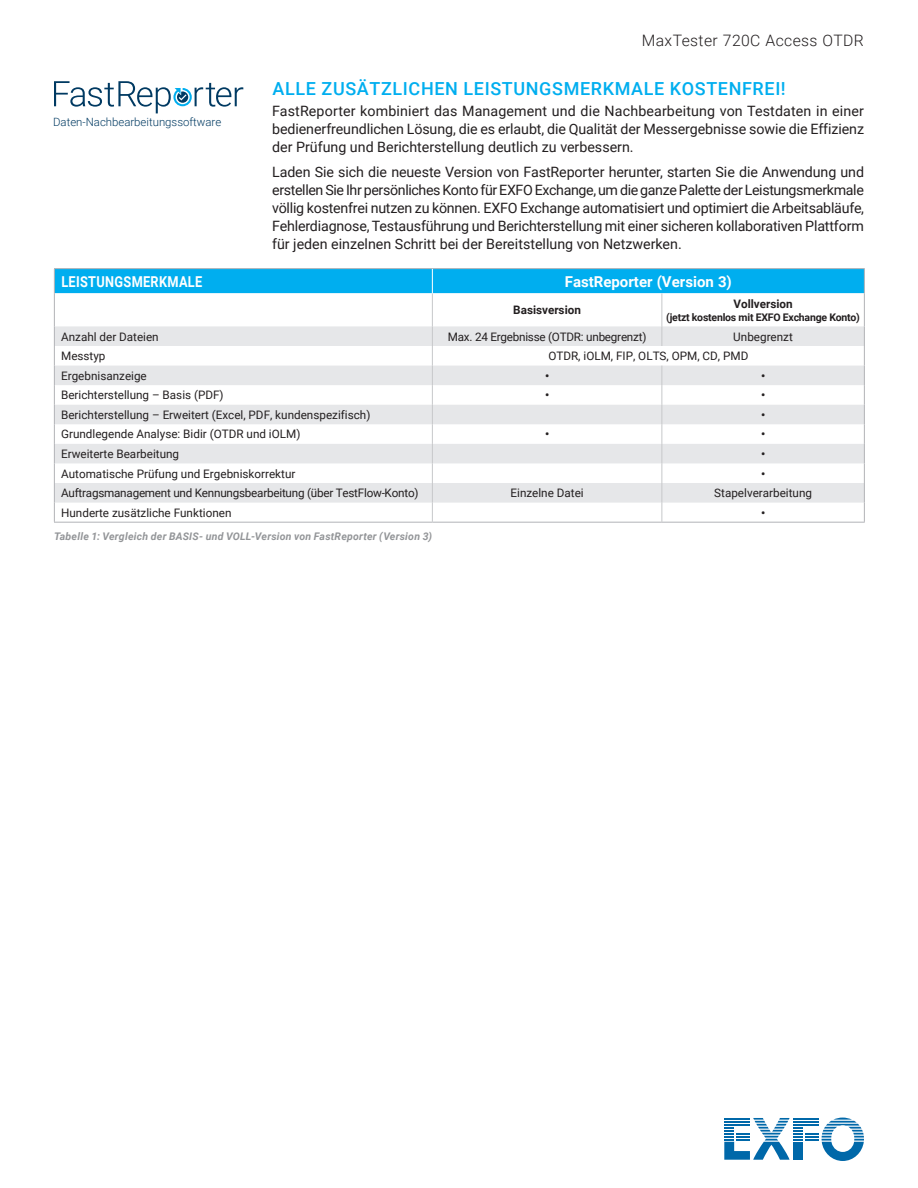
<style>
.page{position:relative;width:918px;height:1188px;background:#fff}
.page>*{position:absolute;margin:0;border:0;box-sizing:border-box;transform-origin:0 0}
.t1{font:500 18px "Roboto";letter-spacing:.035em;color:#00aeef}
.t2{font:300 15.75px "Roboto";letter-spacing:.025em;color:#231f20}
.t3{font:700 15px "Roboto";color:#fff}
.t4{font:700 15px "Roboto";letter-spacing:.025em;color:#fff;scale:.85 1}
.t5{font:14.25px/18px "Roboto";color:#231f20;text-align:justify}
.t6{font:11.7px "Roboto";color:#231f20}
.t7{font:11.7px "Roboto";letter-spacing:-.02em;color:#231f20}
.t8{font:700 11.7px "Roboto";color:#231f20}
.t9{font:300 11.4px "Roboto";color:#003a62}
.t10{font:italic 700 10.5px "Roboto";letter-spacing:.025em;color:#939598}
.t11{font:700 10.5px "Roboto";letter-spacing:-.02em;color:#231f20}
</style>
<div class="page">
<svg style="left:724px;top:1118px;width:140px;height:43px"></svg>
<hr style="left:724px;top:1124px;width:26px;height:2px;background:#0068a9">
<svg style="left:54px;top:81px;width:189px;height:32px"></svg>
<svg style="left:55px;top:293px;width:809px;height:229px"></svg>
<svg style="left:55px;top:326px;width:809px;height:177px;fill:#e6e7e9"></svg>
<hr style="left:54px;top:268px;width:378px;height:1px;background:#b2b3b7">
<hr style="left:432px;top:268px;width:230px;height:1px;background:#b2b3b7">
<hr style="left:662px;top:268px;width:203px;height:1px;background:#b2b3b7">
<hr style="left:54px;top:293px;width:1px;height:33px;background:#b2b3b7">
<hr style="left:864px;top:293px;width:1px;height:33px;background:#b2b3b7">
<svg style="left:54px;top:326px;width:1px;height:196px"></svg>
<hr style="left:54px;top:522px;width:378px;height:1px;background:#b2b3b7">
<hr style="left:432px;top:522px;width:230px;height:1px;background:#b2b3b7">
<hr style="left:662px;top:522px;width:203px;height:1px;background:#b2b3b7">
<hr style="left:432px;top:293px;width:1px;height:33px;background:#c7c8ca">
<hr style="left:662px;top:293px;width:1px;height:33px;background:#c7c8ca">
<svg style="left:662px;top:326px;width:1px;height:20px"></svg>
<svg style="left:432px;top:326px;width:1px;height:196px"></svg>
<svg style="left:662px;top:366px;width:1px;height:156px"></svg>
<div style="left:54px;top:269px;width:811px;height:24px;background:#00aeef"></div>
<svg style="left:864px;top:326px;width:1px;height:196px"></svg>
<p class="t9" style="left:53px;top:114px;width:170px">Daten-Nachbearbeitungssoftware</p>
<p class="t2" style="left:642px;top:30px;width:224px">MaxTester 720C Access OTDR</p>
<p class="t1" style="left:272px;top:75px;width:515px">ALLE ZUSÄTZLICHEN LEISTUNGSMERKMALE KOSTENFREI!</p>
<p class="t5" style="left:272px;top:101px;width:593px">FastReporter kombiniert das Management und die Nachbearbeitung von Testdaten in einer bedienerfreundlichen Lösung, die es erlaubt, die Qualität der Messergebnisse sowie die Effizienz der Prüfung und Berichterstellung deutlich zu verbessern.</p>
<p class="t5" style="left:272px;top:162px;width:593px">Laden Sie sich die neueste Version von FastReporter herunter, starten Sie die Anwendung und erstellen Sie Ihr persönliches Konto für EXFO Exchange, um die ganze Palette der Leistungsmerkmale völlig kostenfrei nutzen zu können. EXFO Exchange automatisiert und optimiert die Arbeitsabläufe, Fehlerdiagnose, Testausführung und Berichterstellung mit einer sicheren kollaborativen Plattform für jeden einzelnen Schritt bei der Bereitstellung von Netzwerken.</p>
<p class="t4" style="left:61px;top:271px;width:167px">LEISTUNGSMERKMALE</p>
<p class="t3" style="left:565px;top:271px;width:169px">FastReporter (Version 3)</p>
<p class="t8" style="left:513px;top:302px;width:69px">Basisversion</p>
<p class="t8" style="left:733px;top:295px;width:61px">Vollversion</p>
<p class="t11" style="left:666px;top:310px;width:195px">(jetzt kostenlos mit EXFO Exchange Konto)</p>
<p class="t6" style="left:61px;top:328px;width:99px">Anzahl der Dateien</p>
<p class="t7" style="left:448px;top:328px;width:200px">Max. 24 Ergebnisse (OTDR: unbegrenzt)</p>
<p class="t6" style="left:733px;top:328px;width:61px">Unbegrenzt</p>
<p class="t6" style="left:61px;top:348px;width:46px">Messtyp</p>
<p class="t6" style="left:548px;top:348px;width:201px">OTDR, iOLM, FIP, OLTS, OPM, CD, PMD</p>
<p class="t6" style="left:61px;top:367px;width:87px">Ergebnisanzeige</p>
<p class="t8" style="left:545px;top:367px;width:6px">•</p>
<p class="t8" style="left:761px;top:367px;width:6px">•</p>
<p class="t6" style="left:61px;top:387px;width:164px">Berichterstellung – Basis (PDF)</p>
<p class="t8" style="left:545px;top:387px;width:6px">•</p>
<p class="t8" style="left:761px;top:387px;width:6px">•</p>
<p class="t6" style="left:61px;top:407px;width:311px">Berichterstellung – Erweitert (Excel, PDF, kundenspezifisch)</p>
<p class="t8" style="left:761px;top:407px;width:6px">•</p>
<p class="t6" style="left:61px;top:426px;width:241px">Grundlegende Analyse: Bidir (OTDR und iOLM)</p>
<p class="t8" style="left:545px;top:426px;width:6px">•</p>
<p class="t8" style="left:761px;top:426px;width:6px">•</p>
<p class="t6" style="left:61px;top:446px;width:120px">Erweiterte Bearbeitung</p>
<p class="t8" style="left:761px;top:446px;width:6px">•</p>
<p class="t6" style="left:61px;top:465px;width:236px">Automatische Prüfung und Ergebniskorrektur</p>
<p class="t8" style="left:761px;top:465px;width:6px">•</p>
<p class="t7" style="left:61px;top:485px;width:359px">Auftragsmanagement und Kennungsbearbeitung (über TestFlow-Konto)</p>
<p class="t6" style="left:511px;top:485px;width:75px">Einzelne Datei</p>
<p class="t6" style="left:714px;top:485px;width:99px">Stapelverarbeitung</p>
<p class="t6" style="left:61px;top:504px;width:172px">Hunderte zusätzliche Funktionen</p>
<p class="t8" style="left:761px;top:504px;width:6px">•</p>
<p class="t10" style="left:54px;top:529px;width:380px">Tabelle 1: Vergleich der BASIS- und VOLL-Version von FastReporter (Version 3)</p>
</div>
